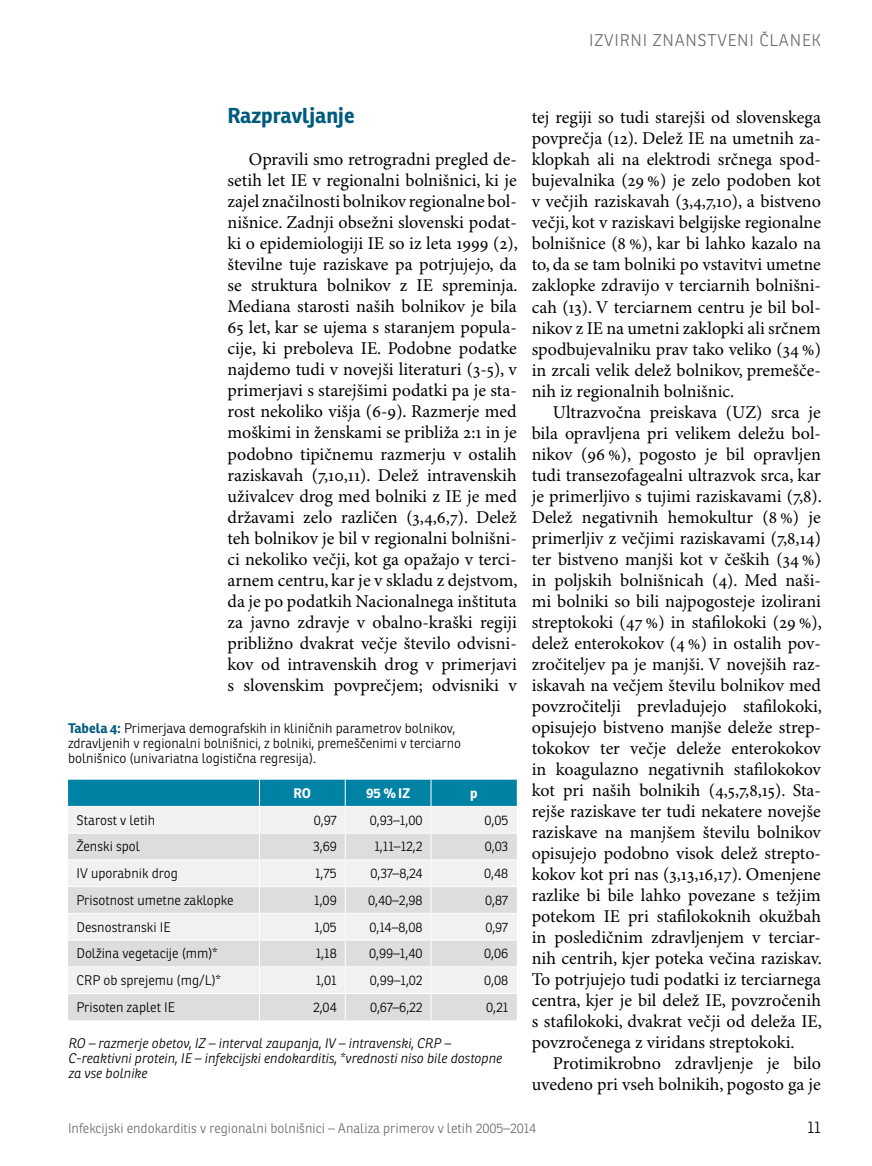
<style>
.page{position:relative;width:872px;height:1166px;background:#fff}
.page>*{position:absolute;margin:0;border:0;box-sizing:border-box;transform-origin:0 0}
.t1{font:700 21px "Ronnia";color:#005b7f}
.t2{font:18px/21px "Minion Pro";color:#000;text-align:justify}
.t3{font:300 16.5px "Ronnia";letter-spacing:.05em;color:#6d6e71}
.t4{font:300 16.5px "Ronnia";color:#000}
.t5{font:300 13.5px/15px "Ronnia";color:#000}
.t6{font:italic 300 13.5px/15px "Ronnia";color:#000}
.t7{font:300 13.5px "Ronnia";color:#6d6e71}
.t8{font:700 13.5px "Ronnia";color:#fff}
.s1{font-weight:700;color:#005b7f}
</style>
<div class="page">
<svg style="left:68px;top:779px;width:449px;height:240px"></svg>
<hr style="left:68px;top:805px;width:191px;height:1px;background:#fff">
<hr style="left:259px;top:805px;width:86px;height:1px;background:#fff">
<hr style="left:345px;top:805px;width:86px;height:1px;background:#fff">
<hr style="left:431px;top:805px;width:86px;height:1px;background:#fff">
<p class="t3" style="left:589px;top:30px;width:181px">Izvirni znanstveni čla</p>
<p class="t3" style="left:789px;top:30px;width:31px">nek</p>
<p class="t1" style="left:227px;top:102px;width:128px">Razpravljanje</p>
<p class="t2" style="left:227px;top:150px;width:292px;text-indent:21px">Opravili smo retrogradni pregled de&shy;setih let IE v regionalni bolnišnici, ki je zajel značilnosti bolnikov regionalne bol&shy;nišnice. Zadnji obsežni slovenski podat&shy;ki o epidemiologiji IE so iz leta 1999 (2), številne tuje raziskave pa potrjujejo, da se struktura bolnikov z IE spreminja.<br>Mediana starosti naših bolnikov je bila 65 let, kar se ujema s staranjem popula&shy;cije, ki preboleva IE. Podobne podatke najdemo tudi v novejši literaturi (3-5), v primerjavi s starejšimi podatki pa je sta&shy;rost nekoliko višja (6-9). Razmerje med moškimi in ženskami se približa 2:1 in je podobno tipičnemu razmerju v ostalih raziskavah (7,10,11). Delež intravenskih uživalcev drog med bolniki z IE je med državami zelo različen (3,4,6,7). Delež teh bolnikov je bil v regionalni bolnišni&shy;ci nekoliko večji, kot ga opažajo v terci&shy;arnem centru, kar je v skladu z dejstvom, da je po podatkih Nacionalnega inštituta za javno zdravje v obalno-kraški regiji približno dvakrat večje število odvisni&shy;kov od intravenskih drog v primerjavi s slovenskim povprečjem; odvisniki v</p>
<p class="t5" style="left:68px;top:720px;width:395px"><span class="s1">Tabela 4:</span> Primerjava demografskih in kliničnih parametrov bolnikov, zdravljenih v regionalni bolnišnici, z bolniki, premeščenimi v terciarno bolnišnico (univariatna logistična regresija).</p>
<p class="t8" style="left:294px;top:784px;width:19px">RO</p>
<p class="t8" style="left:366px;top:784px;width:46px">95 % IZ</p>
<p class="t8" style="left:470px;top:784px;width:9px">p</p>
<p class="t5" style="left:77px;top:812px;width:80px">Starost v letih</p>
<p class="t5" style="left:314px;top:812px;width:24px">0,97</p>
<p class="t5" style="left:370px;top:812px;width:54px">0,93–1,00</p>
<p class="t5" style="left:484px;top:812px;width:25px">0,05</p>
<p class="t5" style="left:77px;top:838px;width:65px">Ženski spol</p>
<p class="t5" style="left:313px;top:838px;width:25px">3,69</p>
<p class="t5" style="left:374px;top:838px;width:50px">1,11–12,2</p>
<p class="t5" style="left:485px;top:838px;width:25px">0,03</p>
<p class="t5" style="left:77px;top:865px;width:103px">IV uporabnik drog</p>
<p class="t5" style="left:315px;top:865px;width:23px">1,75</p>
<p class="t5" style="left:370px;top:865px;width:53px">0,37–8,24</p>
<p class="t5" style="left:484px;top:865px;width:26px">0,48</p>
<p class="t5" style="left:77px;top:892px;width:159px">Prisotnost umetne zaklopke</p>
<p class="t5" style="left:314px;top:892px;width:24px">1,09</p>
<p class="t5" style="left:368px;top:892px;width:56px">0,40–2,98</p>
<p class="t5" style="left:485px;top:892px;width:25px">0,87</p>
<p class="t5" style="left:77px;top:919px;width:89px">Desnostranski IE</p>
<p class="t5" style="left:314px;top:919px;width:24px">1,05</p>
<p class="t5" style="left:369px;top:919px;width:55px">0,14–8,08</p>
<p class="t5" style="left:485px;top:919px;width:24px">0,97</p>
<p class="t5" style="left:77px;top:945px;width:142px">Dolžina vegetacije (mm)*</p>
<p class="t5" style="left:316px;top:945px;width:23px">1,18</p>
<p class="t5" style="left:369px;top:945px;width:55px">0,99–1,40</p>
<p class="t5" style="left:484px;top:945px;width:26px">0,06</p>
<p class="t5" style="left:77px;top:972px;width:145px">CRP ob sprejemu (mg/L)*</p>
<p class="t5" style="left:316px;top:972px;width:23px">1,01</p>
<p class="t5" style="left:370px;top:972px;width:54px">0,99–1,02</p>
<p class="t5" style="left:484px;top:972px;width:26px">0,08</p>
<p class="t5" style="left:77px;top:999px;width:94px">Prisoten zaplet IE</p>
<p class="t5" style="left:313px;top:999px;width:25px">2,04</p>
<p class="t5" style="left:370px;top:999px;width:54px">0,67–6,22</p>
<p class="t5" style="left:486px;top:999px;width:24px">0,21</p>
<p class="t6" style="left:68px;top:1035px;width:435px">RO – razmerje obetov, IZ – interval zaupanja, IV – intravenski, CRP –<br>C-reaktivni protein, IE – infekcijski endokarditis, *vrednosti niso bile dostopne za vse bolnike</p>
<p class="t2" style="left:532px;top:108px;width:291px">tej regiji so tudi starejši od slovenskega povprečja (12). Delež IE na umetnih za&shy;klopkah ali na elektrodi srčnega spod&shy;bujevalnika (29 %) je zelo podoben kot v večjih raziskavah (3,4,7,10), a bistveno večji, kot v raziskavi belgijske regionalne bolnišnice (8 %), kar bi lahko kazalo na to, da se tam bolniki po vstavitvi umetne zaklopke zdravijo v terciarnih bolnišni&shy;cah (13). V terciarnem centru je bil bol&shy;nikov z IE na umetni zaklopki ali srčnem spodbujevalniku prav tako veliko (34 %) in zrcali velik delež bolnikov, premešče&shy;nih iz regionalnih bolnišnic.</p>
<p class="t2" style="left:532px;top:402px;width:292px;text-indent:21px">Ultrazvočna preiskava (UZ) srca je bila opravljena pri velikem deležu bol&shy;nikov (96 %), pogosto je bil opravljen tudi transezofagealni ultrazvok srca, kar je primerljivo s tujimi raziskavami (7,8).<br>Delež negativnih hemokultur (8 %) je primerljiv z večjimi raziskavami (7,8,14) ter bistveno manjši kot v čeških (34 %) in poljskih bolnišnicah (4). Med naši&shy;mi bolniki so bili najpogosteje izolirani streptokoki (47 %) in stafilokoki (29 %), delež enterokokov (4 %) in ostalih pov&shy;zročiteljev pa je manjši. V novejših raz&shy;iskavah na večjem številu bolnikov med povzročitelji prevladujejo stafilokoki, opisujejo bistveno manjše deleže strep&shy;tokokov ter večje deleže enterokokov in koagulazno negativnih stafilokokov kot pri naših bolnikih (4,5,7,8,15). Sta&shy;rejše raziskave ter tudi nekatere novejše raziskave na manjšem številu bolnikov opisujejo podobno visok delež strepto&shy;kokov kot pri nas (3,13,16,17). Omenjene razlike bi bile lahko povezane s težjim potekom IE pri stafilokoknih okužbah in posledičnim zdravljenjem v terciar&shy;nih centrih, kjer poteka večina raziskav.<br>To potrjujejo tudi podatki iz terciarnega centra, kjer je bil delež IE, povzročenih s stafilokoki, dvakrat večji od deleža IE, povzročenega z viridans streptokoki.</p>
<p class="t2" style="left:532px;top:1053px;width:291px;text-align:right">Protimikrobno zdravljenje je bilo uvedeno pri vseh bolnikih, pogosto ga je</p>
<p class="t7" style="left:68px;top:1119px;width:469px">I nfekcijski endokarditis v regionalni bolnišnici – Analiza primerov v letih 2005–2014</p>
<p class="t4" style="left:807px;top:1116px;width:15px">11</p>
</div>
